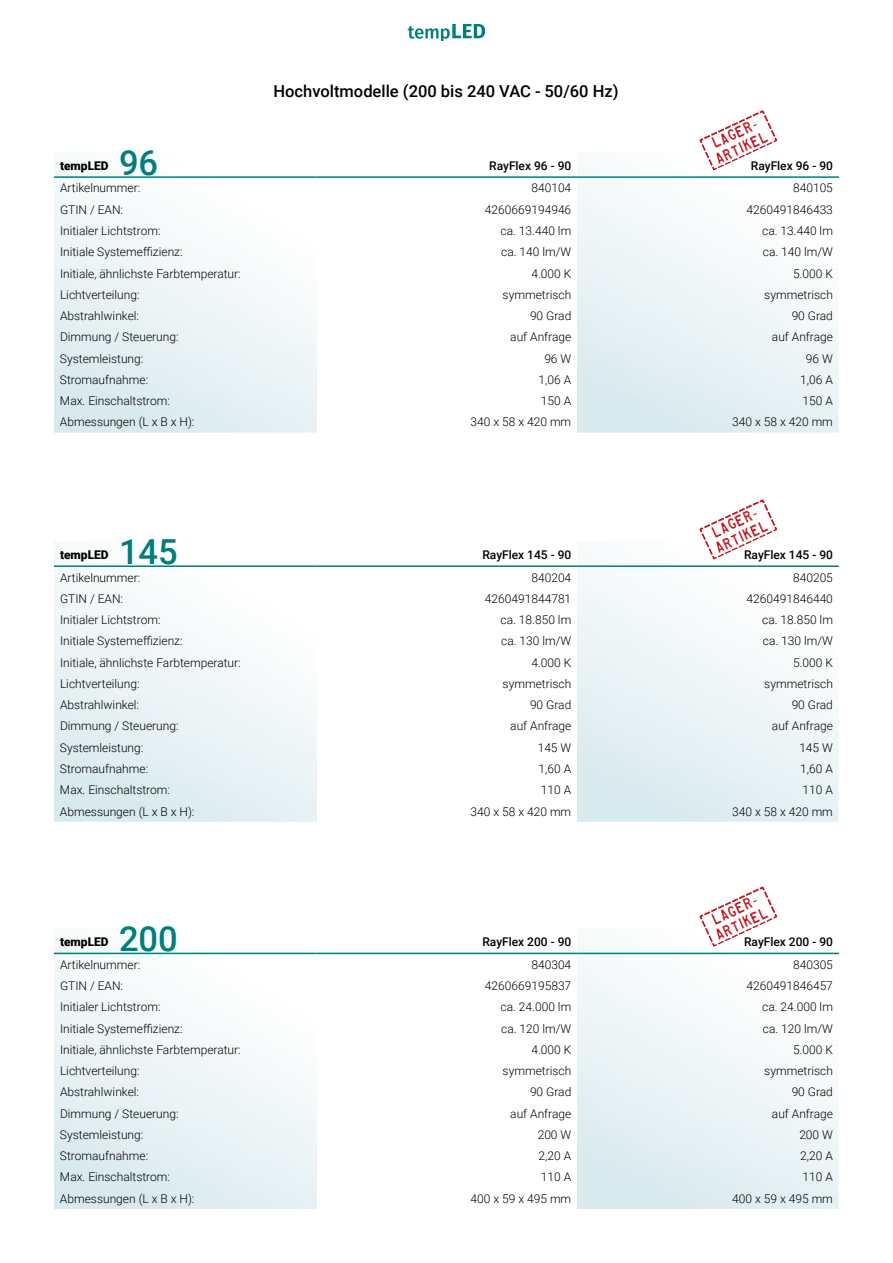
<style>
.page{position:relative;width:893px;height:1263px;background:#fff}
.page>*{position:absolute;margin:0;border:0;box-sizing:border-box;transform-origin:0 0}
.t1{font:500 34.5px "Roboto";color:#007e7d}
.t2{font:500 16.5px "Roboto";color:#000}
.t3{font:15.45px/15.5px "Heavy Equipment";color:#be1622}
.t4{font:300 12px "Roboto";color:#000}
.t5{font:500 12px "Roboto";color:#000}
.t6{font:900 12px "Roboto";color:#000}
</style>
<div class="page">
<div style="left:577px;top:153px;width:261px;height:279px;background:linear-gradient(to bottom,#fff,#ddecf0)"></div>
<div style="left:54px;top:153px;width:262px;height:279px;background:linear-gradient(to bottom,#fff,#ddecf0)"></div>
<hr style="left:54px;top:176px;width:262px;height:2px;background:#007e7d">
<hr style="left:316px;top:176px;width:261px;height:2px;background:#007e7d">
<hr style="left:577px;top:176px;width:262px;height:2px;background:#007e7d">
<svg style="left:698px;top:110px;width:80px;height:61px"></svg>
<div style="left:577px;top:542px;width:261px;height:279px;background:linear-gradient(to bottom,#fff,#ddecf0)"></div>
<div style="left:54px;top:542px;width:262px;height:279px;background:linear-gradient(to bottom,#fff,#ddecf0)"></div>
<hr style="left:54px;top:565px;width:262px;height:2px;background:#007e7d">
<hr style="left:316px;top:565px;width:261px;height:2px;background:#007e7d">
<hr style="left:577px;top:565px;width:262px;height:2px;background:#007e7d">
<svg style="left:698px;top:499px;width:80px;height:61px"></svg>
<div style="left:577px;top:929px;width:261px;height:279px;background:linear-gradient(to bottom,#fff,#ddecf0)"></div>
<div style="left:54px;top:929px;width:262px;height:279px;background:linear-gradient(to bottom,#fff,#ddecf0)"></div>
<hr style="left:54px;top:953px;width:262px;height:1px;background:#007e7d">
<hr style="left:316px;top:953px;width:261px;height:1px;background:#007e7d">
<hr style="left:577px;top:953px;width:262px;height:1px;background:#007e7d">
<svg style="left:698px;top:886px;width:80px;height:61px"></svg>
<svg style="left:408px;top:24px;width:77px;height:17px"></svg>
<h2 class="t2" style="left:274px;top:80px;width:346px">Hochvoltmodelle (200 bis 240 VAC - 50/60 Hz)</h2>
<p class="t3" style="left:707px;top:139px;width:57px;rotate:-25deg">Lager&shy;artikel</p>
<h1 class="t1" style="left:119px;top:138px;width:41px">96</h1>
<p class="t6" style="left:60px;top:157px;width:50px">tempLED</p>
<p class="t5" style="left:489px;top:157px;width:84px">RayFlex 96 - 90</p>
<p class="t5" style="left:751px;top:157px;width:84px">RayFlex 96 - 90</p>
<p class="t4" style="left:60px;top:180px;width:82px">Artikelnummer:</p>
<p class="t4" style="left:531px;top:180px;width:41px">840104</p>
<p class="t4" style="left:793px;top:180px;width:41px">840105</p>
<p class="t4" style="left:60px;top:201px;width:65px">GTIN / EAN:</p>
<p class="t4" style="left:485px;top:201px;width:88px">4260669194946</p>
<p class="t4" style="left:746px;top:201px;width:88px">4260491846433</p>
<p class="t4" style="left:60px;top:222px;width:102px">Initialer Lichtstrom:</p>
<p class="t4" style="left:501px;top:222px;width:72px">ca. 13.440 lm</p>
<p class="t4" style="left:762px;top:222px;width:72px">ca. 13.440 lm</p>
<p class="t4" style="left:60px;top:244px;width:124px">Initiale Systemeffizienz:</p>
<p class="t4" style="left:501px;top:244px;width:72px">ca. 140 lm/W</p>
<p class="t4" style="left:763px;top:244px;width:72px">ca. 140 lm/W</p>
<p class="t4" style="left:60px;top:265px;width:182px">Initiale, ähnlichste Farbtemperatur:</p>
<p class="t4" style="left:531px;top:265px;width:41px">4.000 K</p>
<p class="t4" style="left:793px;top:265px;width:41px">5.000 K</p>
<p class="t4" style="left:60px;top:286px;width:81px">Lichtverteilung:</p>
<p class="t4" style="left:503px;top:286px;width:70px">symmetrisch</p>
<p class="t4" style="left:764px;top:286px;width:70px">symmetrisch</p>
<p class="t4" style="left:60px;top:307px;width:81px">Abstrahlwinkel:</p>
<p class="t4" style="left:530px;top:307px;width:43px">90 Grad</p>
<p class="t4" style="left:792px;top:307px;width:43px">90 Grad</p>
<p class="t4" style="left:60px;top:329px;width:120px">Dimmung / Steuerung:</p>
<p class="t4" style="left:510px;top:329px;width:63px">auf Anfrage</p>
<p class="t4" style="left:772px;top:329px;width:63px">auf Anfrage</p>
<p class="t4" style="left:60px;top:350px;width:85px">Systemleistung:</p>
<p class="t4" style="left:544px;top:350px;width:28px">96 W</p>
<p class="t4" style="left:806px;top:350px;width:28px">96 W</p>
<p class="t4" style="left:60px;top:371px;width:90px">Stromaufnahme:</p>
<p class="t4" style="left:539px;top:371px;width:34px">1,06 A</p>
<p class="t4" style="left:800px;top:371px;width:34px">1,06 A</p>
<p class="t4" style="left:60px;top:392px;width:112px">Max. Einschaltstrom:</p>
<p class="t4" style="left:541px;top:392px;width:32px">150 A</p>
<p class="t4" style="left:803px;top:392px;width:32px">150 A</p>
<p class="t4" style="left:60px;top:414px;width:136px">Abmessungen (L x B x H):</p>
<p class="t4" style="left:471px;top:414px;width:102px">340 x 58 x 420 mm</p>
<p class="t4" style="left:732px;top:414px;width:102px">340 x 58 x 420 mm</p>
<p class="t3" style="left:707px;top:528px;width:57px;rotate:-25deg">Lager&shy;artikel</p>
<h1 class="t1" style="left:119px;top:527px;width:60px">145</h1>
<p class="t6" style="left:60px;top:547px;width:50px">tempLED</p>
<p class="t5" style="left:482px;top:547px;width:90px">RayFlex 145 - 90</p>
<p class="t5" style="left:744px;top:547px;width:90px">RayFlex 145 - 90</p>
<p class="t4" style="left:60px;top:569px;width:82px">Artikelnummer:</p>
<p class="t4" style="left:531px;top:569px;width:41px">840204</p>
<p class="t4" style="left:793px;top:569px;width:41px">840205</p>
<p class="t4" style="left:60px;top:590px;width:65px">GTIN / EAN:</p>
<p class="t4" style="left:485px;top:590px;width:88px">4260491844781</p>
<p class="t4" style="left:746px;top:590px;width:88px">4260491846440</p>
<p class="t4" style="left:60px;top:611px;width:102px">Initialer Lichtstrom:</p>
<p class="t4" style="left:501px;top:611px;width:72px">ca. 18.850 lm</p>
<p class="t4" style="left:762px;top:611px;width:72px">ca. 18.850 lm</p>
<p class="t4" style="left:60px;top:633px;width:124px">Initiale Systemeffizienz:</p>
<p class="t4" style="left:501px;top:633px;width:72px">ca. 130 lm/W</p>
<p class="t4" style="left:763px;top:633px;width:72px">ca. 130 lm/W</p>
<p class="t4" style="left:60px;top:654px;width:182px">Initiale, ähnlichste Farbtemperatur:</p>
<p class="t4" style="left:531px;top:654px;width:41px">4.000 K</p>
<p class="t4" style="left:793px;top:654px;width:41px">5.000 K</p>
<p class="t4" style="left:60px;top:675px;width:81px">Lichtverteilung:</p>
<p class="t4" style="left:503px;top:675px;width:70px">symmetrisch</p>
<p class="t4" style="left:764px;top:675px;width:70px">symmetrisch</p>
<p class="t4" style="left:60px;top:696px;width:81px">Abstrahlwinkel:</p>
<p class="t4" style="left:530px;top:696px;width:43px">90 Grad</p>
<p class="t4" style="left:792px;top:696px;width:43px">90 Grad</p>
<p class="t4" style="left:60px;top:718px;width:120px">Dimmung / Steuerung:</p>
<p class="t4" style="left:510px;top:718px;width:63px">auf Anfrage</p>
<p class="t4" style="left:772px;top:718px;width:63px">auf Anfrage</p>
<p class="t4" style="left:60px;top:739px;width:85px">Systemleistung:</p>
<p class="t4" style="left:538px;top:739px;width:35px">145 W</p>
<p class="t4" style="left:799px;top:739px;width:35px">145 W</p>
<p class="t4" style="left:60px;top:760px;width:90px">Stromaufnahme:</p>
<p class="t4" style="left:539px;top:760px;width:34px">1,60 A</p>
<p class="t4" style="left:800px;top:760px;width:34px">1,60 A</p>
<p class="t4" style="left:60px;top:781px;width:112px">Max. Einschaltstrom:</p>
<p class="t4" style="left:541px;top:781px;width:32px">110 A</p>
<p class="t4" style="left:803px;top:781px;width:32px">110 A</p>
<p class="t4" style="left:60px;top:803px;width:136px">Abmessungen (L x B x H):</p>
<p class="t4" style="left:471px;top:803px;width:102px">340 x 58 x 420 mm</p>
<p class="t4" style="left:732px;top:803px;width:102px">340 x 58 x 420 mm</p>
<p class="t3" style="left:707px;top:915px;width:57px;rotate:-25deg">Lager&shy;artikel</p>
<h1 class="t1" style="left:119px;top:914px;width:60px">200</h1>
<p class="t6" style="left:60px;top:934px;width:50px">tempLED</p>
<p class="t5" style="left:482px;top:934px;width:90px">RayFlex 200 - 90</p>
<p class="t5" style="left:744px;top:934px;width:90px">RayFlex 200 - 90</p>
<p class="t4" style="left:60px;top:956px;width:82px">Artikelnummer:</p>
<p class="t4" style="left:531px;top:956px;width:41px">840304</p>
<p class="t4" style="left:793px;top:956px;width:41px">840305</p>
<p class="t4" style="left:60px;top:977px;width:65px">GTIN / EAN:</p>
<p class="t4" style="left:485px;top:977px;width:88px">4260669195837</p>
<p class="t4" style="left:746px;top:977px;width:88px">4260491846457</p>
<p class="t4" style="left:60px;top:999px;width:102px">Initialer Lichtstrom:</p>
<p class="t4" style="left:501px;top:999px;width:72px">ca. 24.000 lm</p>
<p class="t4" style="left:762px;top:999px;width:72px">ca. 24.000 lm</p>
<p class="t4" style="left:60px;top:1020px;width:124px">Initiale Systemeffizienz:</p>
<p class="t4" style="left:501px;top:1020px;width:72px">ca. 120 lm/W</p>
<p class="t4" style="left:763px;top:1020px;width:72px">ca. 120 lm/W</p>
<p class="t4" style="left:60px;top:1041px;width:182px">Initiale, ähnlichste Farbtemperatur:</p>
<p class="t4" style="left:531px;top:1041px;width:41px">4.000 K</p>
<p class="t4" style="left:793px;top:1041px;width:41px">5.000 K</p>
<p class="t4" style="left:60px;top:1062px;width:81px">Lichtverteilung:</p>
<p class="t4" style="left:503px;top:1062px;width:70px">symmetrisch</p>
<p class="t4" style="left:764px;top:1062px;width:70px">symmetrisch</p>
<p class="t4" style="left:60px;top:1084px;width:81px">Abstrahlwinkel:</p>
<p class="t4" style="left:530px;top:1084px;width:43px">90 Grad</p>
<p class="t4" style="left:792px;top:1084px;width:43px">90 Grad</p>
<p class="t4" style="left:60px;top:1105px;width:120px">Dimmung / Steuerung:</p>
<p class="t4" style="left:510px;top:1105px;width:63px">auf Anfrage</p>
<p class="t4" style="left:772px;top:1105px;width:63px">auf Anfrage</p>
<p class="t4" style="left:60px;top:1126px;width:85px">Systemleistung:</p>
<p class="t4" style="left:538px;top:1126px;width:35px">200 W</p>
<p class="t4" style="left:799px;top:1126px;width:35px">200 W</p>
<p class="t4" style="left:60px;top:1147px;width:90px">Stromaufnahme:</p>
<p class="t4" style="left:539px;top:1147px;width:34px">2,20 A</p>
<p class="t4" style="left:800px;top:1147px;width:34px">2,20 A</p>
<p class="t4" style="left:60px;top:1169px;width:112px">Max. Einschaltstrom:</p>
<p class="t4" style="left:541px;top:1169px;width:32px">110 A</p>
<p class="t4" style="left:803px;top:1169px;width:32px">110 A</p>
<p class="t4" style="left:60px;top:1190px;width:136px">Abmessungen (L x B x H):</p>
<p class="t4" style="left:471px;top:1190px;width:102px">400 x 59 x 495 mm</p>
<p class="t4" style="left:732px;top:1190px;width:102px">400 x 59 x 495 mm</p>
</div>
